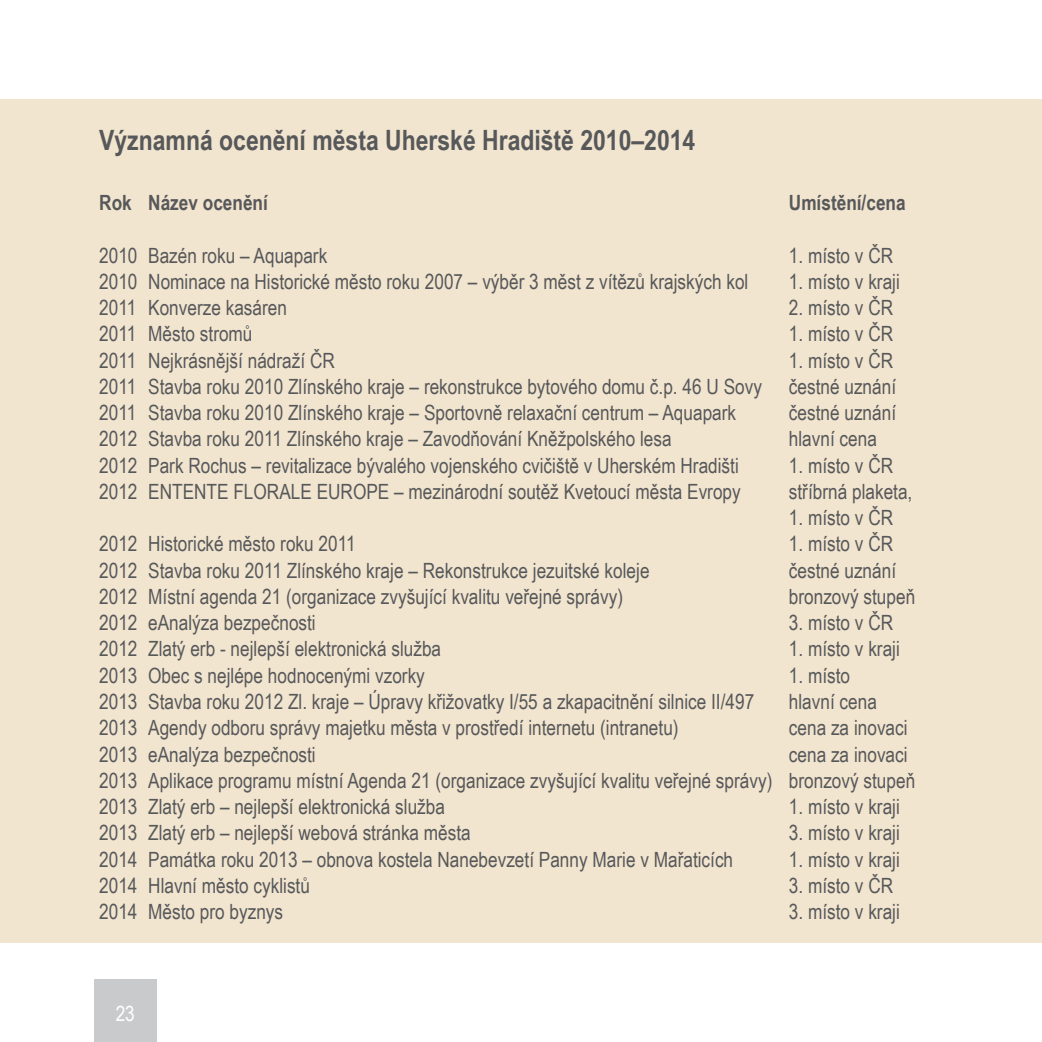
<style>
.page{position:relative;width:1042px;height:1042px;background:#fff}
.page>*{position:absolute;margin:0;border:0;box-sizing:border-box;transform-origin:0 0}
.t1{font:700 28px "Arial Narrow";color:#57585a}
.t2{font:21px/26.2px "Arial Narrow";color:#57585a}
.t3{font:700 21px "Arial Narrow";color:#57585a}
.t4{font:21px "Arial Narrow";color:#fff}
</style>
<div class="page">
<div style="left:94px;top:979px;width:62px;height:63px;background:#c9cacc"></div>
<div style="left:0;top:99px;width:1042px;height:844px;background:#f2e5cf"></div>
<h1 class="t1" style="left:99px;top:119px;width:598px">Významná ocenění města Uherské Hradiště 2010–2014</h1>
<p class="t3" style="left:99px;top:187px;width:170px">Rok Název ocenění</p>
<p class="t3" style="left:789px;top:187px;width:118px">Umístění/cena</p>
<p class="t2" style="left:99px;top:242px;width:230px">2010 Bazén roku – Aquapark</p>
<p class="t2" style="left:789px;top:242px;width:106px">1. místo v ČR</p>
<p class="t2" style="left:99px;top:268px;width:651px">2010 Nominace na Historické město roku 2007 – výběr 3 měst z vítězů krajských kol</p>
<p class="t2" style="left:789px;top:268px;width:113px">1. místo v kraji</p>
<p class="t2" style="left:99px;top:295px;width:189px">2011 Konverze kasáren</p>
<p class="t2" style="left:789px;top:295px;width:106px">2. místo v ČR</p>
<p class="t2" style="left:99px;top:321px;width:155px">2011 Město stromů</p>
<p class="t2" style="left:789px;top:321px;width:106px">1. místo v ČR</p>
<p class="t2" style="left:99px;top:347px;width:237px">2011 Nejkrásnější nádraží ČR</p>
<p class="t2" style="left:789px;top:347px;width:106px">1. místo v ČR</p>
<p class="t2" style="left:99px;top:373px;width:664px">2011 Stavba roku 2010 Zlínského kraje – rekonstrukce bytového domu č.p. 46 U Sovy</p>
<p class="t2" style="left:789px;top:373px;width:109px">čestné uznání</p>
<p class="t2" style="left:99px;top:400px;width:638px">2011 Stavba roku 2010 Zlínského kraje – Sportovně relaxační centrum – Aquapark</p>
<p class="t2" style="left:789px;top:400px;width:109px">čestné uznání</p>
<p class="t2" style="left:99px;top:426px;width:574px">2012 Stavba roku 2011 Zlínského kraje – Zavodňování Kněžpolského lesa</p>
<p class="t2" style="left:789px;top:426px;width:90px">hlavní cena</p>
<p class="t2" style="left:99px;top:452px;width:641px">2012 Park Rochus – revitalizace bývalého vojenského cvičiště v Uherském Hradišti</p>
<p class="t2" style="left:789px;top:452px;width:106px">1. místo v ČR</p>
<p class="t2" style="left:99px;top:478px;width:643px">2012 ENTENTE FLORALE EUROPE – mezinárodní soutěž Kvetoucí města Evropy</p>
<p class="t2" style="left:789px;top:478px;width:125px">stříbrná plaketa,</p>
<p class="t2" style="left:789px;top:505px;width:106px">1. místo v ČR</p>
<p class="t2" style="left:99px;top:531px;width:258px">2012 Historické město roku 2011</p>
<p class="t2" style="left:789px;top:531px;width:106px">1. místo v ČR</p>
<p class="t2" style="left:99px;top:557px;width:552px">2012 Stavba roku 2011 Zlínského kraje – Rekonstrukce jezuitské koleje</p>
<p class="t2" style="left:789px;top:557px;width:109px">čestné uznání</p>
<p class="t2" style="left:99px;top:583px;width:525px">2012 Místní agenda 21 (organizace zvyšující kvalitu veřejné správy)</p>
<p class="t2" style="left:789px;top:583px;width:128px">bronzový stupeň</p>
<p class="t2" style="left:99px;top:610px;width:218px">2012 eAnalýza bezpečnosti</p>
<p class="t2" style="left:789px;top:610px;width:106px">3. místo v ČR</p>
<p class="t2" style="left:99px;top:636px;width:343px">2012 Zlatý erb - nejlepší elektronická služba</p>
<p class="t2" style="left:789px;top:636px;width:113px">1. místo v kraji</p>
<p class="t2" style="left:99px;top:662px;width:327px">2013 Obec s nejlépe hodnocenými vzorky</p>
<p class="t2" style="left:789px;top:662px;width:63px">1. místo</p>
<p class="t2" style="left:99px;top:688px;width:656px">2013 Stavba roku 2012 Zl. kraje – Úpravy křižovatky I/55 a zkapacitnění silnice II/497</p>
<p class="t2" style="left:789px;top:688px;width:90px">hlavní cena</p>
<p class="t2" style="left:99px;top:715px;width:581px">2013 Agendy odboru správy majetku města v prostředí internetu (intranetu)</p>
<p class="t2" style="left:789px;top:715px;width:120px">cena za inovaci</p>
<p class="t2" style="left:99px;top:741px;width:218px">2013 eAnalýza bezpečnosti</p>
<p class="t2" style="left:99px;top:741px;width:817px;text-indent:689px">cena za inovaci<br>2013 Aplikace programu místní Agenda 21 (organizace zvyšující kvalitu veřejné správy) bronzový stupeň<br>2013 Zlatý erb – nejlepší elektronická služba</p>
<p class="t2" style="left:789px;top:793px;width:113px">1. místo v kraji</p>
<p class="t2" style="left:99px;top:820px;width:373px">2013 Zlatý erb – nejlepší webová stránka města</p>
<p class="t2" style="left:789px;top:820px;width:113px">3. místo v kraji</p>
<p class="t2" style="left:99px;top:846px;width:635px">2014 Památka roku 2013 – obnova kostela Nanebevzetí Panny Marie v Mařaticích</p>
<p class="t2" style="left:789px;top:846px;width:113px">1. místo v kraji</p>
<p class="t2" style="left:99px;top:872px;width:212px">2014 Hlavní město cyklistů</p>
<p class="t2" style="left:789px;top:872px;width:106px">3. místo v ČR</p>
<p class="t2" style="left:99px;top:898px;width:185px">2014 Město pro byznys</p>
<p class="t2" style="left:789px;top:898px;width:113px">3. místo v kraji</p>
<p class="t4" style="left:116px;top:1001px;width:21px">23</p>
</div>
